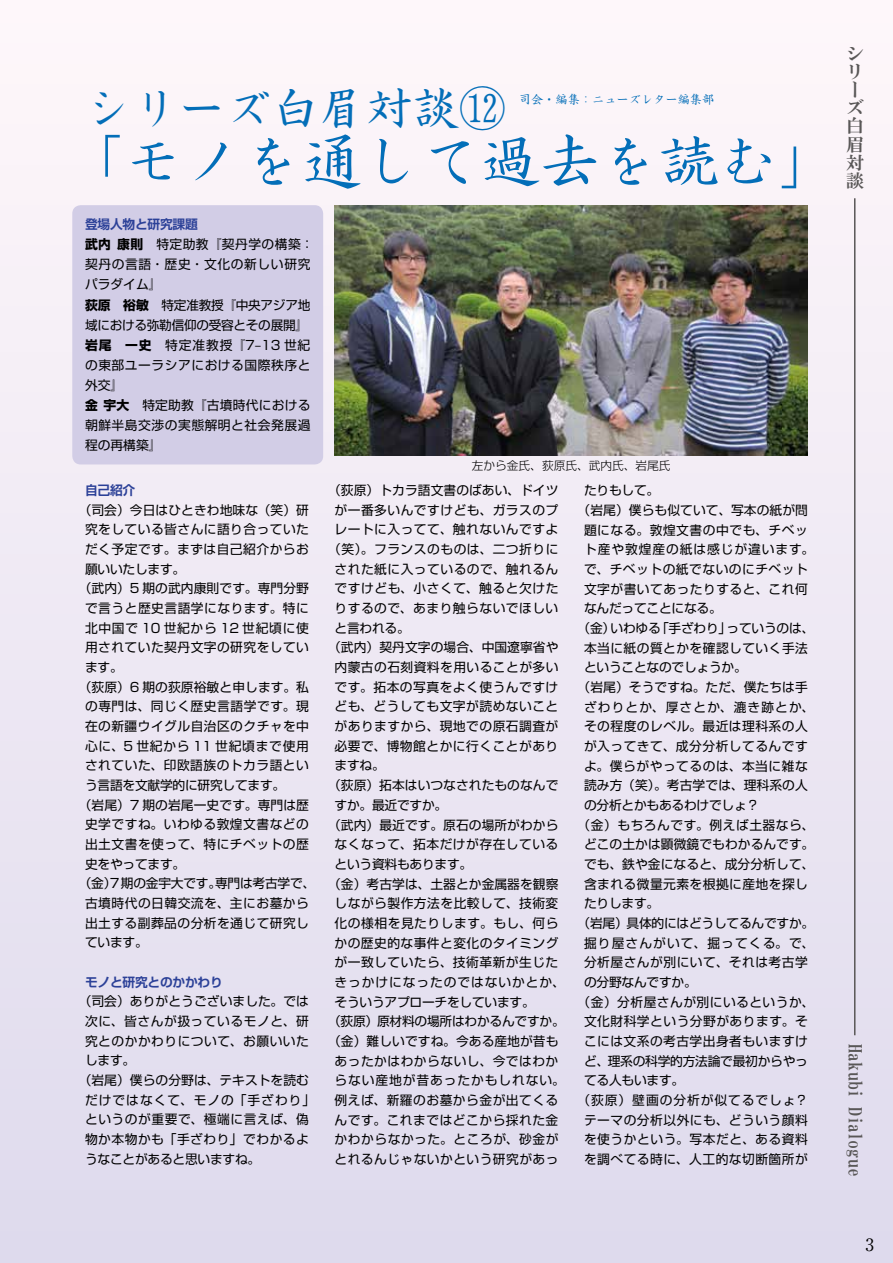
<style>
.page{position:relative;width:893px;height:1263px;background:#fff}
.page>*{position:absolute;margin:0;border:0;box-sizing:border-box;transform-origin:0 0}
.t1{font:300 59.55px "Ro NK Sei Kai Std";color:#036eb8}
.t2{font:300 46.8px "Ro NK Sei Kai Std";color:#036eb8}
.t3{font:18px/18.1px "HG Mincho E";color:#595757}
.t4{font:16.95px "Ryumin Pro";color:#000}
.t5{font:12.75px/20.1px "Shin Go Pro";letter-spacing:.04em;color:#000}
.t6{font:12.75px "Shin Go Pro";letter-spacing:.005em;color:#000}
.t7{font:12.75px "Shin Go Pro";letter-spacing:-.02em;color:#000}
.t8{font:12.75px "Shin Go Pro";letter-spacing:.07em;color:#000}
.t9{font:12.75px "Shin Go Pro";letter-spacing:.01em;color:#000}
.t10{font:12.75px "Shin Go Pro";letter-spacing:.085em;color:#000}
.t11{font:700 12.75px "Shin Go Pro De";letter-spacing:-.02em;color:#2c4198}
.t12{font:12.75px "Shin Go Pro";letter-spacing:.06em;color:#000}
.t13{font:12.75px "Shin Go Pro";letter-spacing:.08em;color:#000}
.t14{font:300 12.15px "Ro NK Sei Kai Std";color:#036eb8}
.t15{font:300 11.7px "Shin Go Pro";color:#000}
.s1{font-weight:700}
</style>
<div class="page">
<div style="left:0;top:0;width:893px;height:1263px;background:linear-gradient(to bottom,#fff7fa,#dedaed)"></div>
<hr style="left:854px;top:198px;width:1px;height:837px;background:#595757">
<img style="left:334px;top:205px;width:474px;height:250px">
<div style="left:72px;top:205px;width:251px;height:259px;background:#d2cde6;border-radius:9px"></div>
<h2 class="t2" style="left:85px;top:77px;width:422px">シリーズ白眉対談⑫</h2>
<h1 class="t1" style="left:64px;top:121px;width:775px">「モノを通して過去を読む」</h1>
<p class="t14" style="left:519px;top:91px;width:197px">司会・編集：ニューズレター編集部</p>
<p class="t11" style="left:85px;top:214px;width:114px">登場人物と研究課題</p>
<p class="t5" style="left:85px;top:233px;width:230px"><span class="s1">武内 康則　</span>特定助教『契丹学の構築：契丹の言語・歴史・文化の新しい研究パラダイム』<br><span class="s1">荻原　裕敏　</span>特定准教授『中央アジア地域における弥勒信仰の受容とその展開』<span class="s1">岩尾　一史　</span>特定准教授『7–13 世紀の東部ユーラシアにおける国際秩序と外交』<br><span class="s1">金 宇大　</span>特定助教『古墳時代における朝鮮半島交渉の実態解明と社会発展過程の再構築』</p>
<p class="t11" style="left:85px;top:480px;width:52px">自己紹介</p>
<p class="t6" style="left:79px;top:499px;width:232px">（司会）今日はひときわ地味な（笑）研</p>
<p class="t5" style="left:85px;top:518px;width:225px">究をしている皆さんに語り合っていた</p>
<p class="t5" style="left:85px;top:537px;width:225px">だく予定です。まずは自己紹介からお</p>
<p class="t7" style="left:85px;top:558px;width:102px">願いいたします。</p>
<p class="t6" style="left:79px;top:578px;width:232px">（武内）5 期の武内康則です。専門分野</p>
<p class="t5" style="left:85px;top:596px;width:225px">で言うと歴史言語学になります。特に</p>
<p class="t5" style="left:85px;top:616px;width:225px">北中国で 10 世紀から 12 世紀頃に使</p>
<p class="t5" style="left:85px;top:636px;width:225px">用されていた契丹文字の研究をしてい</p>
<p class="t5" style="left:85px;top:655px;width:39px">ます。</p>
<p class="t6" style="left:79px;top:676px;width:232px">（荻原）6 期の荻原裕敏と申します。私</p>
<p class="t5" style="left:85px;top:695px;width:225px">の専門は、同じく歴史言語学です。現</p>
<p class="t5" style="left:85px;top:714px;width:225px">在の新疆ウイグル自治区のクチャを中</p>
<p class="t12" style="left:85px;top:735px;width:225px">心に、5 世紀から 11 世紀頃まで使用</p>
<p class="t5" style="left:85px;top:754px;width:225px">されていた、印欧語族のトカラ語とい</p>
<p class="t7" style="left:85px;top:775px;width:202px">う言語を文献学的に研究してます。</p>
<p class="t6" style="left:79px;top:794px;width:232px">（岩尾）7 期の岩尾一史です。専門は歴</p>
<p class="t5" style="left:85px;top:813px;width:225px">史学ですね。いわゆる敦煌文書などの</p>
<p class="t5" style="left:85px;top:833px;width:225px">出土文書を使って、特にチベットの歴</p>
<p class="t7" style="left:85px;top:853px;width:102px">史をやってます。</p>
<p class="t7" style="left:79px;top:873px;width:238px">（金）7期の金宇大です。専門は考古学で、</p>
<p class="t5" style="left:85px;top:892px;width:225px">古墳時代の日韓交流を、主にお墓から</p>
<p class="t5" style="left:85px;top:911px;width:225px">出土する副葬品の分析を通じて研究し</p>
<p class="t5" style="left:85px;top:931px;width:64px">ています。</p>
<p class="t11" style="left:85px;top:971px;width:139px">モノと研究とのかかわり</p>
<p class="t6" style="left:79px;top:991px;width:232px">（司会）ありがとうございました。では</p>
<p class="t5" style="left:85px;top:1010px;width:225px">次に、皆さんが扱っているモノと、研</p>
<p class="t5" style="left:85px;top:1029px;width:225px">究とのかかわりについて、お願いいた</p>
<p class="t5" style="left:85px;top:1049px;width:52px">します。</p>
<p class="t6" style="left:79px;top:1070px;width:232px">（岩尾）僕らの分野は、テキストを読む</p>
<p class="t13" style="left:85px;top:1089px;width:232px">だけではなくて、モノの「手ざわり」</p>
<p class="t5" style="left:85px;top:1108px;width:225px">というのが重要で、極端に言えば、偽</p>
<p class="t5" style="left:85px;top:1128px;width:225px">物か本物かも「手ざわり」でわかるよ</p>
<p class="t7" style="left:85px;top:1148px;width:177px">うなことがあると思いますね。</p>
<p class="t15" style="left:472px;top:455px;width:200px">左から金氏、荻原氏、武内氏、岩尾氏</p>
<p class="t6" style="left:328px;top:480px;width:232px">（荻原）トカラ語文書のばあい、ドイツ</p>
<p class="t5" style="left:334px;top:498px;width:225px">が一番多いんですけども、ガラスのプ</p>
<p class="t5" style="left:334px;top:518px;width:225px">レートに入ってて、触れないんですよ</p>
<p class="t5" style="left:328px;top:538px;width:232px">（笑）。フランスのものは、二つ折りに</p>
<p class="t5" style="left:334px;top:557px;width:225px">された紙に入っているので、触れるん</p>
<p class="t5" style="left:334px;top:577px;width:225px">ですけども、小さくて、触ると欠けた</p>
<p class="t5" style="left:334px;top:597px;width:225px">りするので、あまり触らないでほしい</p>
<p class="t5" style="left:334px;top:616px;width:77px">と言われる。</p>
<p class="t6" style="left:328px;top:637px;width:232px">（武内）契丹文字の場合、中国遼寧省や</p>
<p class="t5" style="left:334px;top:656px;width:225px">内蒙古の石刻資料を用いることが多い</p>
<p class="t5" style="left:334px;top:675px;width:225px">です。拓本の写真をよく使うんですけ</p>
<p class="t5" style="left:334px;top:695px;width:225px">ども、どうしても文字が読めないこと</p>
<p class="t5" style="left:334px;top:715px;width:225px">がありますから、現地での原石調査が</p>
<p class="t5" style="left:334px;top:734px;width:225px">必要で、博物館とかに行くことがあり</p>
<p class="t5" style="left:334px;top:754px;width:52px">ますね。</p>
<p class="t6" style="left:328px;top:775px;width:232px">（荻原）拓本はいつなされたものなんで</p>
<p class="t5" style="left:334px;top:793px;width:114px">すか。最近ですか。</p>
<p class="t6" style="left:328px;top:814px;width:232px">（武内）最近です。原石の場所がわから</p>
<p class="t5" style="left:334px;top:833px;width:225px">なくなって、拓本だけが存在している</p>
<p class="t7" style="left:334px;top:853px;width:139px">という資料もあります。</p>
<p class="t6" style="left:328px;top:873px;width:232px">（金）考古学は、土器とか金属器を観察</p>
<p class="t5" style="left:334px;top:892px;width:225px">しながら製作方法を比較して、技術変</p>
<p class="t5" style="left:334px;top:911px;width:225px">化の様相を見たりします。もし、何ら</p>
<p class="t5" style="left:334px;top:931px;width:225px">かの歴史的な事件と変化のタイミング</p>
<p class="t5" style="left:334px;top:951px;width:225px">が一致していたら、技術革新が生じた</p>
<p class="t8" style="left:334px;top:971px;width:232px">きっかけになったのではないかとか、</p>
<p class="t7" style="left:334px;top:991px;width:202px">そういうアプローチをしています。</p>
<p class="t7" style="left:328px;top:1011px;width:238px">（荻原）原材料の場所はわかるんですか。</p>
<p class="t6" style="left:328px;top:1030px;width:232px">（金）難しいですね。今ある産地が昔も</p>
<p class="t5" style="left:334px;top:1049px;width:225px">あったかはわからないし、今ではわか</p>
<p class="t8" style="left:334px;top:1070px;width:232px">らない産地が昔あったかもしれない。</p>
<p class="t5" style="left:334px;top:1088px;width:225px">例えば、新羅のお墓から金が出てくる</p>
<p class="t5" style="left:334px;top:1108px;width:225px">んです。これまではどこから採れた金</p>
<p class="t5" style="left:334px;top:1128px;width:225px">かわからなかった。ところが、砂金が</p>
<p class="t5" style="left:334px;top:1147px;width:225px">とれるんじゃないかという研究があっ</p>
<p class="t5" style="left:584px;top:479px;width:77px">たりもして。</p>
<p class="t6" style="left:578px;top:500px;width:232px">（岩尾）僕らも似ていて、写本の紙が問</p>
<p class="t5" style="left:584px;top:518px;width:225px">題になる。敦煌文書の中でも、チベッ</p>
<p class="t8" style="left:584px;top:539px;width:232px">ト産や敦煌産の紙は感じが違います。</p>
<p class="t5" style="left:584px;top:557px;width:225px">で、チベットの紙でないのにチベット</p>
<p class="t5" style="left:584px;top:577px;width:225px">文字が書いてあったりすると、これ何</p>
<p class="t7" style="left:584px;top:598px;width:139px">なんだってことになる。</p>
<p class="t7" style="left:578px;top:618px;width:238px">（金）いわゆる「手ざわり」っていうのは、</p>
<p class="t5" style="left:584px;top:636px;width:225px">本当に紙の質とかを確認していく手法</p>
<p class="t7" style="left:584px;top:657px;width:164px">ということなのでしょうか。</p>
<p class="t6" style="left:578px;top:677px;width:232px">（岩尾）そうですね。ただ、僕たちは手</p>
<p class="t10" style="left:584px;top:696px;width:232px">ざわりとか、厚さとか、漉き跡とか、</p>
<p class="t5" style="left:584px;top:715px;width:225px">その程度のレベル。最近は理科系の人</p>
<p class="t5" style="left:584px;top:734px;width:225px">が入ってきて、成分分析してるんです</p>
<p class="t5" style="left:584px;top:754px;width:225px">よ。僕らがやってるのは、本当に雑な</p>
<p class="t9" style="left:584px;top:775px;width:225px">読み方（笑）。考古学では、理科系の人</p>
<p class="t7" style="left:584px;top:795px;width:177px">の分析とかもあるわけでしょ？</p>
<p class="t5" style="left:578px;top:813px;width:238px">（金）もちろんです。例えば土器なら、</p>
<p class="t6" style="left:584px;top:834px;width:232px">どこの土かは顕微鏡でもわかるんです。</p>
<p class="t9" style="left:584px;top:854px;width:232px">でも、鉄や金になると、成分分析して、</p>
<p class="t5" style="left:584px;top:872px;width:225px">含まれる微量元素を根拠に産地を探し</p>
<p class="t5" style="left:584px;top:892px;width:77px">たりします。</p>
<p class="t7" style="left:578px;top:913px;width:238px">（岩尾）具体的にはどうしてるんですか。</p>
<p class="t10" style="left:584px;top:932px;width:232px">掘り屋さんがいて、掘ってくる。で、</p>
<p class="t5" style="left:584px;top:951px;width:225px">分析屋さんが別にいて、それは考古学</p>
<p class="t7" style="left:584px;top:972px;width:114px">の分野なんですか。</p>
<p class="t5" style="left:578px;top:990px;width:238px">（金）分析屋さんが別にいるというか、</p>
<p class="t5" style="left:584px;top:1010px;width:225px">文化財科学という分野があります。そ</p>
<p class="t5" style="left:584px;top:1029px;width:225px">こには文系の考古学出身者もいますけ</p>
<p class="t7" style="left:584px;top:1050px;width:225px">ど、理系の科学的方法論で最初からやっ</p>
<p class="t7" style="left:584px;top:1070px;width:102px">てる人もいます。</p>
<p class="t8" style="left:578px;top:1090px;width:232px">（荻原）壁画の分析が似てるでしょ？</p>
<p class="t5" style="left:584px;top:1108px;width:225px">テーマの分析以外にも、どういう顔料</p>
<p class="t5" style="left:584px;top:1128px;width:225px">を使うかという。写本だと、ある資料</p>
<p class="t5" style="left:584px;top:1147px;width:225px">を調べてる時に、人工的な切断箇所が</p>
<h3 class="t3" style="left:846px;top:44px;width:19px">シリーズ白眉対談</h3>
<h3 class="t3" style="left:864px;top:1044px;width:134px;rotate:90deg">Hakubi Dialogue</h3>
<h3 class="t4" style="left:865px;top:1231px;width:10px">3</h3>
</div>
